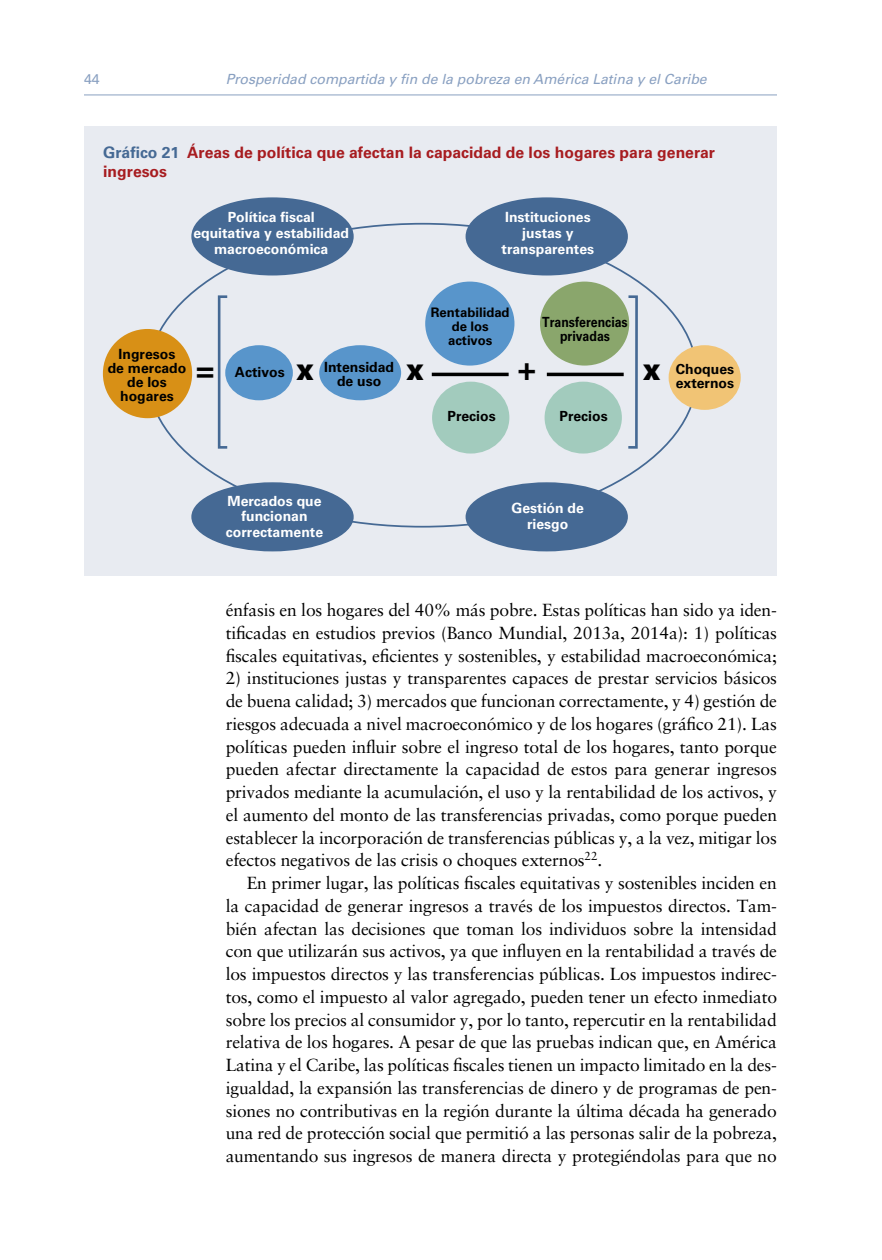
<style>
.page{position:relative;width:882px;height:1260px;background:#fff}
.page>*{position:absolute;margin:0;border:0;box-sizing:border-box;transform-origin:0 0}
.t1{font:900 31.5px "Myriad Pro";color:#000}
.t2{font:17.5px/22.8px "Sabon LT Std";letter-spacing:-.01em;color:#000;text-align:justify}
.t3{font:700 15.75px/18.9px "Univers LT Std";color:#a71c20}
.t4{font:700 14px/15.8px "Univers LT Std";color:#fff;text-align:center}
.t5{font:700 14px/14px "Univers LT Std";color:#000;text-align:center}
.t6{font:italic 14px "Univers LT Std";color:#89a0c1}
.t7{font:700 14px/14px "Univers LT Std";color:#000;text-align:center;scale:.88 1}
.t8{font:14px "Univers LT Std";color:#89a0c1}
.t9{font:700 13.12px/14px "Univers LT Std";color:#000;text-align:center}
.s1{color:#456994}
</style>
<div class="page">
<hr style="left:84px;top:94px;width:693px;height:1px;background:#89a0c1">
<div style="left:84px;top:126px;width:693px;height:449px;background:#e8ebf1"></div>
<div style="left:103px;top:329px;width:89px;height:89px;background:#d89016;border-radius:50%"></div>
<div style="left:191px;top:482px;width:163px;height:69px;background:#456994;border-radius:50%"></div>
<div style="left:466px;top:482px;width:162px;height:69px;background:#456994;border-radius:50%"></div>
<div style="left:191px;top:197px;width:163px;height:79px;background:#456994;border-radius:50%"></div>
<div style="left:466px;top:197px;width:162px;height:79px;background:#456994;border-radius:50%"></div>
<div style="left:225px;top:345px;width:68px;height:55px;background:#5895cb;border-radius:50%"></div>
<div style="left:432px;top:382px;width:77px;height:72px;background:#a2cbbd;border-radius:50%"></div>
<div style="left:545px;top:382px;width:77px;height:72px;background:#a2cbbd;border-radius:50%"></div>
<div style="left:319px;top:345px;width:82px;height:55px;background:#5895cb;border-radius:50%"></div>
<div style="left:218px;top:295px;width:11px;height:154px;border:3px solid #456994"></div>
<div style="left:627px;top:295px;width:11px;height:154px;border:3px solid #456994"></div>
<hr style="left:547px;top:373px;width:77px;height:3px;background:#000">
<hr style="left:432px;top:373px;width:77px;height:3px;background:#000">
<div style="left:669px;top:345px;width:72px;height:65px;background:#f1c475;border-radius:50%"></div>
<div style="left:425px;top:282px;width:89px;height:84px;background:#5895cb;border-radius:50%"></div>
<div style="left:540px;top:282px;width:89px;height:84px;background:#8aa66c;border-radius:50%"></div>
<p class="t8" style="left:84px;top:71px;width:17px">44</p>
<p class="t6" style="left:226px;top:71px;width:483px">Prosperidad compartida y fin de la pobreza en América Latina y el Caribe</p>
<p class="t3" style="left:103px;top:144px;width:613px"><span class="s1">Gráfico 21</span> Áreas de política que afectan la capacidad de los hogares para generar ingresos</p>
<p class="t4" style="left:193px;top:210px;width:157px">Política fiscal equitativa y estabilidad macroeconómica</p>
<p class="t4" style="left:502px;top:210px;width:94px">Instituciones justas y transparentes</p>
<p class="t5" style="left:108px;top:347px;width:80px">Ingresos<br>de mercado de los hogares</p>
<p class="t9" style="left:431px;top:305px;width:80px">Rentabilidad de los activos</p>
<p class="t7" style="left:542px;top:315px;width:99px">Transferencias privadas</p>
<p class="t5" style="left:235px;top:365px;width:51px">Activos</p>
<p class="t5" style="left:324px;top:360px;width:72px">Intensidad de uso</p>
<p class="t1" style="left:196px;top:353px;width:20px">=</p>
<p class="t1" style="left:297px;top:352px;width:19px">x</p>
<p class="t1" style="left:407px;top:352px;width:19px">x</p>
<p class="t1" style="left:517px;top:352px;width:20px">+</p>
<p class="t1" style="left:643px;top:352px;width:19px">x</p>
<p class="t5" style="left:448px;top:409px;width:50px">Precios</p>
<p class="t5" style="left:559px;top:409px;width:50px">Precios</p>
<p class="t5" style="left:676px;top:362px;width:60px;text-align:left">Choques externos</p>
<p class="t4" style="left:226px;top:493px;width:99px">Mercados que funcionan correctamente</p>
<p class="t4" style="left:512px;top:500px;width:74px">Gestión de riesgo</p>
<p class="t2" style="left:226px;top:598px;width:553px">énfasis en los hogares del 40% más pobre. Estas políticas han sido ya iden&shy;tificadas en estudios previos (Banco Mundial, 2013a, 2014a): 1) políticas fiscales equitativas, eficientes y sostenibles, y estabilidad macroeconómica;</p>
<p class="t2" style="left:226px;top:667px;width:553px">2) instituciones justas y transparentes capaces de prestar servicios básicos</p>
<p class="t2" style="left:226px;top:689px;width:553px">de buena calidad; 3) mercados que funcionan correctamente, y 4) gestión de</p>
<p class="t2" style="left:226px;top:712px;width:553px">riesgos adecuada a nivel macroeconómico y de los hogares (gráfico 21). Las</p>
<p class="t2" style="left:226px;top:735px;width:553px">políticas pueden influir sobre el ingreso total de los hogares, tanto porque</p>
<p class="t2" style="left:226px;top:758px;width:553px">pueden afectar directamente la capacidad de estos para generar ingresos</p>
<p class="t2" style="left:226px;top:780px;width:553px">privados mediante la acumulación, el uso y la rentabilidad de los activos, y</p>
<p class="t2" style="left:226px;top:803px;width:553px">el aumento del monto de las transferencias privadas, como porque pueden</p>
<p class="t2" style="left:226px;top:826px;width:553px">establecer la incorporación de transferencias públicas y, a la vez, mitigar los</p>
<p class="t2" style="left:226px;top:849px;width:378px">efectos negativos de las crisis o choques externos<sup>22</sup>.</p>
<p class="t2" style="left:247px;top:871px;width:532px">En primer lugar, las políticas fiscales equitativas y sostenibles inciden en</p>
<p class="t2" style="left:226px;top:894px;width:553px">la capacidad de generar ingresos a través de los impuestos directos. Tam-</p>
<p class="t2" style="left:226px;top:917px;width:553px">bién afectan las decisiones que toman los individuos sobre la intensidad</p>
<p class="t2" style="left:226px;top:940px;width:553px">con que utilizarán sus activos, ya que influyen en la rentabilidad a través de</p>
<p class="t2" style="left:226px;top:962px;width:553px">los impuestos directos y las transferencias públicas. Los impuestos indirec-</p>
<p class="t2" style="left:226px;top:985px;width:553px">tos, como el impuesto al valor agregado, pueden tener un efecto inmediato</p>
<p class="t2" style="left:226px;top:1008px;width:553px">sobre los precios al consumidor y, por lo tanto, repercutir en la rentabilidad</p>
<p class="t2" style="left:226px;top:1031px;width:553px">relativa de los hogares. A pesar de que las pruebas indican que, en América</p>
<p class="t2" style="left:226px;top:1053px;width:553px">Latina y el Caribe, las políticas fiscales tienen un impacto limitado en la des-</p>
<p class="t2" style="left:226px;top:1076px;width:553px">igualdad, la expansión las transferencias de dinero y de programas de pen-</p>
<p class="t2" style="left:226px;top:1099px;width:553px">siones no contributivas en la región durante la última década ha generado</p>
<p class="t2" style="left:226px;top:1122px;width:553px">una red de protección social que permitió a las personas salir de la pobreza,</p>
<p class="t2" style="left:226px;top:1144px;width:553px">aumentando sus ingresos de manera directa y protegiéndolas para que no</p>
</div>
